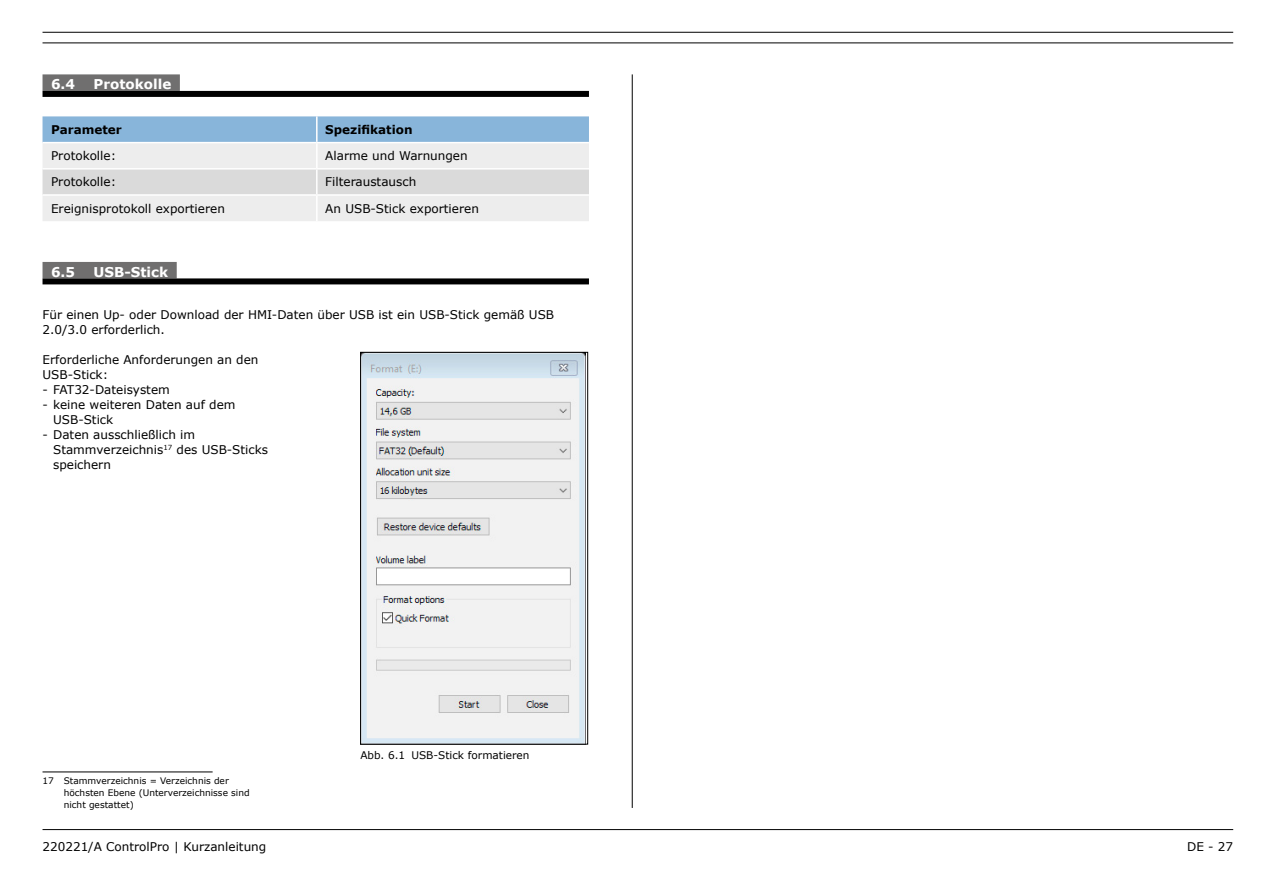
<style>
.page{position:relative;width:1263px;height:893px;background:#fff}
.page>*{position:absolute;margin:0;border:0;box-sizing:border-box;transform-origin:0 0}
.t1{font:700 13.5px "Verdana";color:#fff}
.t2{font:12px/15px "Verdana";color:#000}
.t3{font:700 12px "Verdana";color:#000}
.t4{font:10.5px "Verdana";color:#000}
.t5{font:9px/12px "Verdana";color:#000}
</style>
<div class="page">
<hr style="left:43px;top:32px;width:1190px;height:1px;background:#000">
<hr style="left:43px;top:43px;width:1190px;height:1px;background:#000">
<hr style="left:43px;top:829px;width:1190px;height:1px;background:#000">
<hr style="left:632px;top:74px;width:1px;height:734px;background:#000">
<div style="left:43px;top:74px;width:137px;height:17px;background:#706f6f"></div>
<div style="left:43px;top:91px;width:546px;height:6px;background:#000"></div>
<div style="left:43px;top:262px;width:134px;height:16px;background:#706f6f"></div>
<div style="left:43px;top:278px;width:546px;height:6px;background:#000"></div>
<svg style="left:43px;top:116px;width:546px;height:105px;background:#cedae3"></svg>
<hr style="left:316px;top:116px;width:2px;height:26px;background:#fff">
<hr style="left:43px;top:142px;width:274px;height:1px;background:#fff">
<hr style="left:317px;top:142px;width:272px;height:1px;background:#fff">
<hr style="left:316px;top:143px;width:2px;height:25px;background:#fff">
<hr style="left:43px;top:168px;width:274px;height:2px;background:#fff">
<hr style="left:317px;top:168px;width:272px;height:2px;background:#fff">
<hr style="left:316px;top:170px;width:2px;height:24px;background:#fff">
<hr style="left:43px;top:194px;width:274px;height:2px;background:#fff">
<hr style="left:317px;top:194px;width:272px;height:2px;background:#fff">
<hr style="left:316px;top:196px;width:2px;height:25px;background:#fff">
<hr style="left:43px;top:772px;width:170px;height:1px;background:#000">
<img style="left:362px;top:354px;width:224px;height:388px">
<div style="left:360px;top:352px;width:228px;height:392px;border:1px solid #000"></div>
<p class="t1" style="left:51px;top:75px;width:26px">6.4</p>
<p class="t1" style="left:94px;top:75px;width:79px">Protokolle</p>
<p class="t3" style="left:51px;top:121px;width:72px">Parameter</p>
<p class="t3" style="left:325px;top:121px;width:89px">Spezifikation</p>
<p class="t2" style="left:51px;top:148px;width:67px">Protokolle:</p>
<p class="t2" style="left:325px;top:148px;width:144px">Alarme und Warnungen</p>
<p class="t2" style="left:51px;top:174px;width:67px">Protokolle:</p>
<p class="t2" style="left:325px;top:174px;width:92px">Filteraustausch</p>
<p class="t2" style="left:51px;top:201px;width:175px">Ereignisprotokoll exportieren</p>
<p class="t2" style="left:325px;top:201px;width:155px">An USB-Stick exportieren</p>
<p class="t1" style="left:51px;top:262px;width:26px">6.5</p>
<p class="t1" style="left:94px;top:262px;width:76px">USB-Stick</p>
<p class="t2" style="left:43px;top:307px;width:513px">Für einen Up- oder Download der HMI-Daten über USB ist ein USB-Stick gemäß USB<br>2.0/3.0 erforderlich.</p>
<p class="t2" style="left:43px;top:352px;width:217px">Erforderliche Anforderungen an den<br>USB-Stick:</p>
<p class="t2" style="left:43px;top:382px;width:129px">- FAT32-Dateisystem</p>
<p class="t2" style="left:53px;top:397px;width:184px;text-indent:-11px">- keine weiteren Daten auf dem<br>USB-Stick</p>
<p class="t2" style="left:53px;top:427px;width:216px;text-indent:-11px">- Daten ausschließlich im<br>Stammverzeichnis<sup>17</sup> des USB-Sticks speichern</p>
<p class="t5" style="left:64px;top:775px;width:187px;text-indent:-21px">17 Stammverzeichnis = Verzeichnis der höchsten Ebene (Unterverzeichnisse sind nicht gestattet)</p>
<p class="t4" style="left:360px;top:748px;width:171px">Abb. 6.1 USB-Stick formatieren</p>
<p class="t2" style="left:43px;top:839px;width:225px">220221/A ControlPro | Kurzanleitung</p>
<p class="t2" style="left:1187px;top:839px;width:47px">DE - 27</p>
</div>
